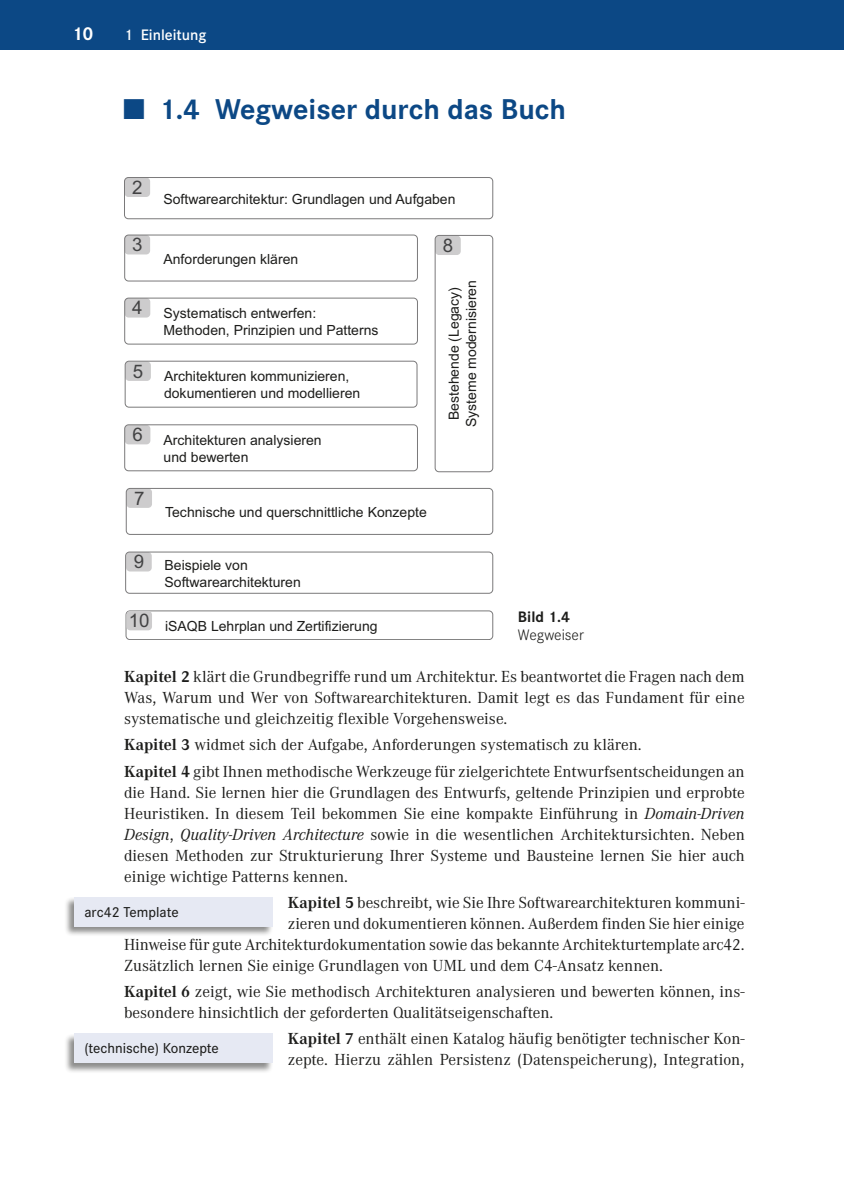
<style>
.page{position:relative;width:844px;height:1191px;background:#fff}
.page>*{position:absolute;margin:0;border:0;box-sizing:border-box;transform-origin:0 0}
.t1{font:700 29.75px "Corporate S Pro";color:#0c4885}
.t2{font:700 19.25px "Corporate S Pro";color:#fff}
.t3{font:18.72px "Arial";color:#424243}
.t4{font:16.62px/21px "Corporate A Pro";color:#1d1d1b}
.t5{font:600 15.75px "Corporate S Pro";color:#fff}
.t6{font:300 15.75px "Corporate S Pro";color:#1d1d1b}
.t7{font:700 15.75px "Corporate S Pro";color:#1d1d1b}
.t8{font:500 14.88px "Corporate S Pro";color:#1d1d1b}
.t9{font:14px/17.2px "Arial";color:#1d1d1b}
.s1{font-size:18.72px;color:#424243}
.s2{font-weight:700}
.s3{font-style:italic}
</style>
<div class="page">
<div style="left:0;top:0;width:843px;height:50px;background:#0c4885"></div>
<div style="left:126px;top:610px;width:367px;height:30px;border:1px solid #7a797a;border-radius:4px"></div>
<div style="left:124px;top:177px;width:26px;height:20px;background:#cdcccd;border-radius:4px"></div>
<div style="left:124px;top:177px;width:369px;height:42px;border:1px solid #7a797a;border-radius:4px"></div>
<div style="left:126px;top:488px;width:26px;height:20px;background:#cdcccd;border-radius:4px"></div>
<div style="left:126px;top:552px;width:26px;height:19px;background:#cdcccd;border-radius:4px"></div>
<div style="left:125px;top:551px;width:368px;height:42px;border:1px solid #7a797a;border-radius:4px"></div>
<svg style="left:124px;top:235px;width:369px;height:237px"></svg>
<div style="left:125px;top:361px;width:292px;height:46px;border:1px solid #7a797a;border-radius:4px"></div>
<div style="left:124px;top:298px;width:294px;height:46px;border:1px solid #7a797a;border-radius:4px"></div>
<div style="left:126px;top:611px;width:26px;height:19px;background:#cdcccd;border-radius:4px"></div>
<div style="left:126px;top:488px;width:367px;height:47px;border:1px solid #7a797a;border-radius:4px"></div>
<div style="left:124px;top:235px;width:294px;height:46px;border:1px solid #7a797a;border-radius:4px"></div>
<div style="left:64px;top:896px;width:209px;height:41px;background:#1d1d1b;opacity:.5"></div>
<div style="left:74px;top:896px;width:199px;height:30px;background:#e6e9f3"></div>
<div style="left:64px;top:1033px;width:209px;height:40px;background:#1d1d1b;opacity:.5"></div>
<div style="left:74px;top:1033px;width:199px;height:30px;background:#e6e9f3"></div>
<p class="t2" style="left:74px;top:18px;width:20px">10</p>
<p class="t5" style="left:124px;top:23px;width:84px">1 Einleitung</p>
<h1 class="t1" style="left:124px;top:86px;width:443px">■ 1.4 Wegweiser durch das Buch</h1>
<p class="t3" style="left:132px;top:174px;width:12px">2</p>
<p class="t3" style="left:132px;top:232px;width:12px">3</p>
<p class="t3" style="left:132px;top:295px;width:12px">4</p>
<p class="t3" style="left:133px;top:358px;width:12px">5</p>
<p class="t3" style="left:132px;top:422px;width:12px">6</p>
<p class="t3" style="left:134px;top:485px;width:12px">7</p>
<p class="t9" style="left:163px;top:190px;width:293px">Softwarearchitektur: Grundlagen und Aufgaben</p>
<p class="t9" style="left:163px;top:250px;width:136px">Anforderungen klären</p>
<p class="t9" style="left:163px;top:304px;width:216px">Systematisch entwerfen:<br>Methoden, Prinzipien und Patterns</p>
<p class="t9" style="left:164px;top:367px;width:198px">Architekturen kommunizieren, dokumentieren und modellieren</p>
<p class="t9" style="left:163px;top:431px;width:159px">Architekturen analysieren und bewerten</p>
<p class="t3" style="left:442px;top:232px;width:12px">8</p>
<p class="t9" style="left:445px;top:427px;width:149px;text-align:center;rotate:-90deg">Bestehende (Legacy)<br>Systeme modernisieren</p>
<p class="t9" style="left:165px;top:503px;width:263px">Technische und querschnittliche Konzepte</p>
<p class="t9" style="left:164px;top:556px;width:138px;text-indent:-31px"><span class="s1">9</span> Beispiele von<br>Softwarearchitekturen</p>
<p class="t7" style="left:518px;top:604px;width:53px">Bild 1.4</p>
<p class="t6" style="left:518px;top:623px;width:67px">Wegweiser</p>
<p class="t4" style="left:124px;top:665px;width:622px;text-align:justify"><span class="s2">Kapitel 2</span> klärt die Grundbegriffe rund um Architektur. Es beantwortet die Fragen nach dem Was, Warum und Wer von Softwarearchitekturen. Damit legt es das Fundament für eine systematische und gleichzeitig flexible Vorgehensweise.</p>
<p class="t4" style="left:124px;top:731px;width:622px;line-height:26.2px"><span class="s2">Kapitel 3</span> widmet sich der Aufgabe, Anforderungen systematisch zu klären.<br><span class="s2">Kapitel 4</span> gibt Ihnen methodische Werkzeuge für zielgerichtete Entwurfsentscheidungen an</p>
<p class="t4" style="left:124px;top:781px;width:622px;text-align:justify">die Hand. Sie lernen hier die Grundlagen des Entwurfs, geltende Prinzipien und erprobte Heuristiken. In diesem Teil bekommen Sie eine kompakte Einführung in <span class="s3">Domain-Driven Design</span>, <span class="s3">Quality-Driven Architecture</span> sowie in die wesentlichen Architektursichten. Neben diesen Methoden zur Strukturierung Ihrer Systeme und Bausteine lernen Sie hier auch einige wichtige Patterns kennen.</p>
<p class="t4" style="left:288px;top:891px;width:458px"><span class="s2">Kapitel 5</span> beschreibt, wie Sie Ihre Softwarearchitekturen kommuni-</p>
<p class="t4" style="left:288px;top:912px;width:458px">zieren und dokumentieren können. Außerdem finden Sie hier einige</p>
<p class="t4" style="left:124px;top:933px;width:622px">Hinweise für gute Architekturdokumentation sowie das bekannte Architekturtemplate arc42.</p>
<p class="t4" style="left:124px;top:954px;width:540px">Zusätzlich lernen Sie einige Grundlagen von UML und dem C4-Ansatz kennen.</p>
<p class="t4" style="left:124px;top:980px;width:622px"><span class="s2">Kapitel 6</span> zeigt, wie Sie methodisch Architekturen analysieren und bewerten können, ins&shy;besondere hinsichtlich der geforderten Qualitätseigenschaften.</p>
<p class="t4" style="left:288px;top:1027px;width:458px"><span class="s2">Kapitel 7</span> enthält einen Katalog häufig benötigter technischer Kon&shy;zepte. Hierzu zählen Persistenz (Datenspeicherung), Integration,</p>
<p class="t3" style="left:129px;top:608px;width:22px">10</p>
<p class="t9" style="left:165px;top:617px;width:214px">iSAQB Lehrplan und Zertifizierung</p>
<p class="t8" style="left:84px;top:900px;width:96px">arc42 Template</p>
<p class="t8" style="left:84px;top:1037px;width:136px">(technische) Konzepte</p>
</div>
